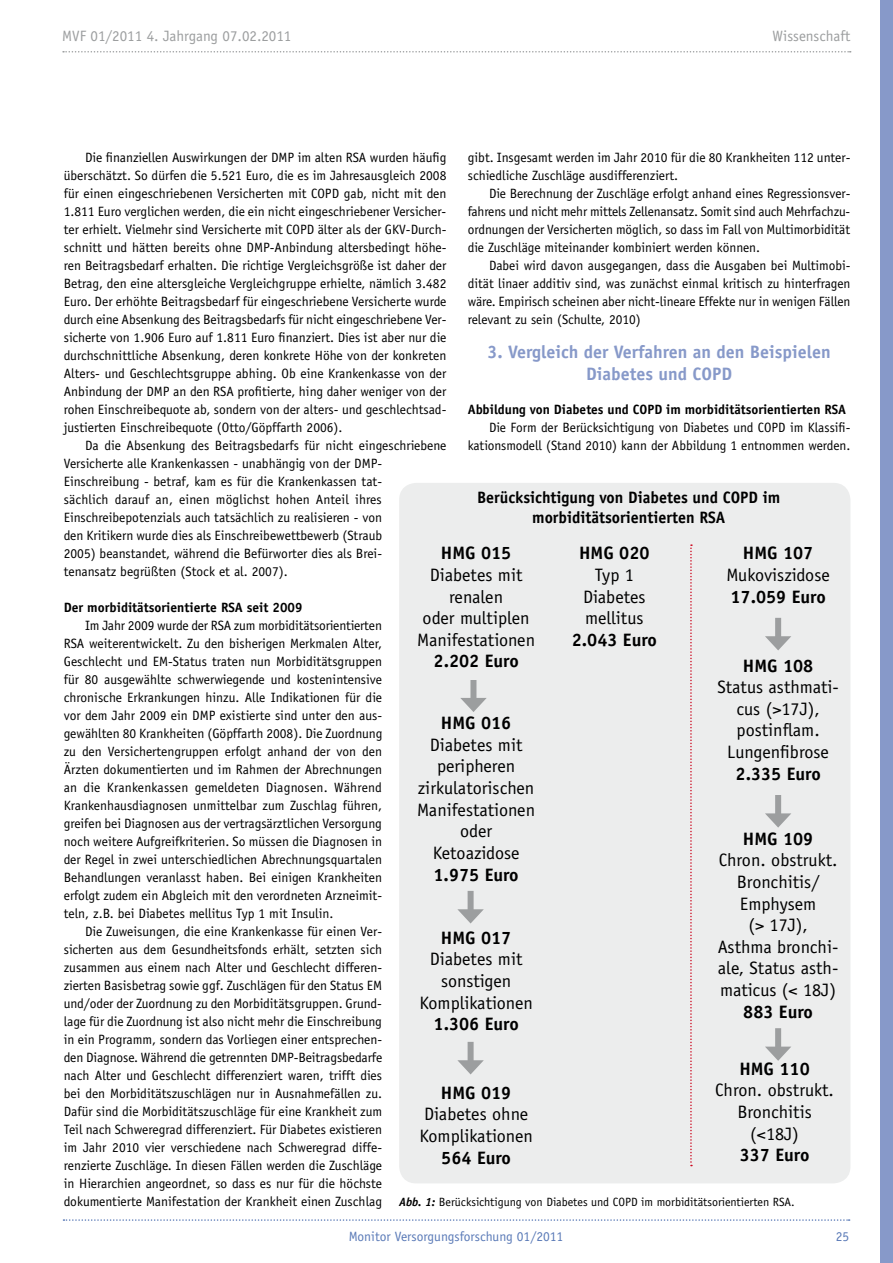
<style>
.page{position:relative;width:893px;height:1263px;background:#fff}
.page>*{position:absolute;margin:0;border:0;box-sizing:border-box;transform-origin:0 0}
.t1{font:18px/21.6px "Officina Sans";color:#000;text-align:center}
.t2{font:700 18px "Officina Sans";color:#000}
.t3{font:700 18px/21.6px "Officina Sans";color:#8799c9;text-align:center}
.t4{font:700 16.5px/19.8px "Officina Sans";color:#000;text-align:center}
.t5{font:15px "Officina Sans";color:#9c9e9f}
.t6{font:13.5px/18px "Officina Sans";color:#000;text-align:justify}
.t7{font:700 13.5px "Officina Sans";color:#000}
.t8{font:13.5px "Officina Sans";color:#5a7ab7}
.t9{font:12px "Officina Sans";color:#000}
.s1{font-weight:700;font-style:italic}
</style>
<div class="page">
<svg style="left:63px;top:51px;width:788px;height:2px"></svg>
<svg style="left:63px;top:1219px;width:787px;height:2px"></svg>
<div style="left:880px;top:0;width:13px;height:1263px;background:#8799c9"></div>
<div style="left:399px;top:483px;width:451px;height:700px;background:#eceded;border-radius:17px"></div>
<div style="left:470px;top:679px;width:6px;height:24px;background:#9c9e9f"></div>
<svg style="left:460px;top:698px;width:27px;height:14px"></svg>
<div style="left:468px;top:891px;width:6px;height:23px;background:#9c9e9f"></div>
<svg style="left:457px;top:909px;width:27px;height:14px"></svg>
<div style="left:468px;top:1042px;width:6px;height:23px;background:#9c9e9f"></div>
<svg style="left:457px;top:1060px;width:27px;height:14px"></svg>
<div style="left:775px;top:618px;width:6px;height:23px;background:#9c9e9f"></div>
<svg style="left:765px;top:636px;width:26px;height:14px"></svg>
<div style="left:775px;top:795px;width:6px;height:24px;background:#9c9e9f"></div>
<svg style="left:765px;top:813px;width:26px;height:15px"></svg>
<div style="left:775px;top:1028px;width:6px;height:24px;background:#9c9e9f"></div>
<svg style="left:765px;top:1046px;width:26px;height:15px"></svg>
<svg style="left:690px;top:544px;width:2px;height:622px"></svg>
<p class="t5" style="left:62px;top:27px;width:231px">MVF 01/2011 4. Jahrgang 07.02.2011</p>
<p class="t5" style="left:773px;top:27px;width:79px">Wissenschaft</p>
<p class="t6" style="left:468px;top:148px;width:384px">gibt. Insgesamt werden im Jahr 2010 für die 80 Krankheiten 112 unter&shy;schiedliche Zuschläge ausdifferenziert.</p>
<p class="t6" style="left:468px;top:184px;width:384px;text-indent:21px">Die Berechnung der Zuschläge erfolgt anhand eines Regressionsver&shy;fahrens und nicht mehr mittels Zellenansatz. Somit sind auch Mehrfachzu&shy;ordnungen der Versicherten möglich, so dass im Fall von Multimorbidität die Zuschläge miteinander kombiniert werden können.</p>
<p class="t6" style="left:468px;top:256px;width:384px;text-indent:21px">Dabei wird davon ausgegangen, dass die Ausgaben bei Multimobi&shy;dität linaer additiv sind, was zunächst einmal kritisch zu hinterfragen wäre. Empirisch scheinen aber nicht-lineare Effekte nur in wenigen Fällen relevant zu sein (Schulte, 2010)</p>
<h1 class="t3" style="left:487px;top:341px;width:345px">3. Vergleich der Verfahren an den Beispielen<br>Diabetes und COPD</h1>
<p class="t7" style="left:468px;top:401px;width:380px">Abbildung von Diabetes und COPD im morbiditätsorientierten RSA</p>
<p class="t6" style="left:468px;top:418px;width:384px;text-align:right">Die Form der Berücksichtigung von Diabetes und COPD im Klassifi&shy;kationsmodell (Stand 2010) kann der Abbildung 1 entnommen werden.</p>
<p class="t6" style="left:64px;top:148px;width:384px;text-indent:21px">Die finanziellen Auswirkungen der DMP im alten RSA wurden häufig überschätzt. So dürfen die 5.521 Euro, die es im Jahresausgleich 2008 für einen eingeschriebenen Versicherten mit COPD gab, nicht mit den 1.811 Euro verglichen werden, die ein nicht eingeschriebener Versicher&shy;ter erhielt. Vielmehr sind Versicherte mit COPD älter als der GKV-Durch&shy;schnitt und hätten bereits ohne DMP-Anbindung altersbedingt höhe&shy;ren Beitragsbedarf erhalten. Die richtige Vergleichsgröße ist daher der Betrag, den eine altersgleiche Vergleichgruppe erhielte, nämlich 3.482<br>Euro. Der erhöhte Beitragsbedarf für eingeschriebene Versicherte wurde durch eine Absenkung des Beitragsbedarfs für nicht eingeschriebene Ver&shy;sicherte von 1.906 Euro auf 1.811 Euro finanziert. Dies ist aber nur die durchschnittliche Absenkung, deren konkrete Höhe von der konkreten Alters- und Geschlechtsgruppe abhing. Ob eine Krankenkasse von der Anbindung der DMP an den RSA profitierte, hing daher weniger von der rohen Einschreibequote ab, sondern von der alters- und geschlechtsad&shy;justierten Einschreibequote (Otto/Göpffarth 2006).</p>
<p class="t6" style="left:64px;top:436px;width:384px;text-align:left;text-indent:21px">Da die Absenkung des Beitragsbedarfs für nicht eingeschriebene Versicherte alle Krankenkassen - unabhängig von der DMP-Einschreibung - betraf, kam es für die Krankenkassen tat-<br>sächlich darauf an, einen möglichst hohen Anteil ihres Einschreibepotenzials auch tatsächlich zu realisieren - von<br>den Kritikern wurde dies als Einschreibewettbewerb (Straub<br>2005) beanstandet, während die Befürworter dies als Brei-<br>tenansatz begrüßten (Stock et al. 2007).</p>
<p class="t7" style="left:64px;top:599px;width:240px">Der morbiditätsorientierte RSA seit 2009</p>
<p class="t6" style="left:64px;top:616px;width:320px;text-indent:21px">Im Jahr 2009 wurde der RSA zum morbiditätsorientierten RSA weiterentwickelt. Zu den bisherigen Merkmalen Alter, Geschlecht und EM-Status traten nun Morbiditätsgruppen für 80 ausgewählte schwerwiegende und kostenintensive chronische Erkrankungen hinzu. Alle Indikationen für die vor dem Jahr 2009 ein DMP existierte sind unter den aus&shy;gewählten 80 Krankheiten (Göpffarth 2008). Die Zuordnung zu den Versichertengruppen erfolgt anhand der von den Ärzten dokumentierten und im Rahmen der Abrechnungen an die Krankenkassen gemeldeten Diagnosen. Während Krankenhausdiagnosen unmittelbar zum Zuschlag führen, greifen bei Diagnosen aus der vertragsärztlichen Versorgung noch weitere Aufgreifkriterien. So müssen die Diagnosen in der Regel in zwei unterschiedlichen Abrechnungsquartalen Behandlungen veranlasst haben. Bei einigen Krankheiten erfolgt zudem ein Abgleich mit den verordneten Arzneimit&shy;teln, z.B. bei Diabetes mellitus Typ 1 mit Insulin.</p>
<p class="t6" style="left:64px;top:922px;width:320px;text-indent:21px">Die Zuweisungen, die eine Krankenkasse für einen Ver&shy;sicherten aus dem Gesundheitsfonds erhält, setzten sich zusammen aus einem nach Alter und Geschlecht differen&shy;zierten Basisbetrag sowie ggf. Zuschlägen für den Status EM und/oder der Zuordnung zu den Morbiditätsgruppen. Grund&shy;lage für die Zuordnung ist also nicht mehr die Einschreibung in ein Programm, sondern das Vorliegen einer entsprechen&shy;den Diagnose. Während die getrennten DMP-Beitragsbedarfe nach Alter und Geschlecht differenziert waren, trifft dies bei den Morbiditätszuschlägen nur in Ausnahmefällen zu.<br>Dafür sind die Morbiditätszuschläge für eine Krankheit zum Teil nach Schweregrad differenziert. Für Diabetes existieren im Jahr 2010 vier verschiedene nach Schweregrad diffe&shy;renzierte Zuschläge. In diesen Fällen werden die Zuschläge in Hierarchien angeordnet, so dass es nur für die höchste dokumentierte Manifestation der Krankheit einen Zuschlag</p>
<p class="t4" style="left:477px;top:487px;width:305px">Berücksichtigung von Diabetes und COPD im morbiditätsorientierten RSA</p>
<h1 class="t2" style="left:441px;top:542px;width:72px">HMG 015</h1>
<h1 class="t1" style="left:417px;top:564px;width:119px">Diabetes mit renalen<br>oder multiplen<br>Manifestationen</h1>
<h1 class="t2" style="left:434px;top:650px;width:87px">2.202 Euro</h1>
<h1 class="t2" style="left:579px;top:542px;width:72px">HMG 020</h1>
<h1 class="t1" style="left:583px;top:564px;width:64px">Typ 1<br>Diabetes mellitus</h1>
<h1 class="t2" style="left:572px;top:628px;width:87px">2.043 Euro</h1>
<h1 class="t2" style="left:743px;top:542px;width:72px">HMG 107</h1>
<h1 class="t1" style="left:726px;top:564px;width:105px">Mukoviszidose</h1>
<h1 class="t2" style="left:730px;top:585px;width:97px">17.059 Euro</h1>
<h1 class="t2" style="left:743px;top:654px;width:72px">HMG 108</h1>
<h1 class="t1" style="left:717px;top:676px;width:123px">Status asthmati&shy;cus (&gt;17J), postinflam.<br>Lungenfibrose</h1>
<h1 class="t2" style="left:735px;top:762px;width:87px">2.335 Euro</h1>
<h1 class="t2" style="left:441px;top:712px;width:72px">HMG 016</h1>
<h1 class="t1" style="left:417px;top:734px;width:119px">Diabetes mit peripheren zirkulatorischen<br>Manifestationen oder<br>Ketoazidose</h1>
<h1 class="t2" style="left:434px;top:863px;width:87px">1.975 Euro</h1>
<h1 class="t2" style="left:743px;top:827px;width:72px">HMG 109</h1>
<h1 class="t1" style="left:718px;top:849px;width:122px">Chron. obstrukt.<br>Bronchitis/<br>Emphysem<br>(&gt; 17J),<br>Asthma bronchi&shy;ale, Status asth&shy;maticus (&lt; 18J)</h1>
<h1 class="t2" style="left:743px;top:1000px;width:71px">883 Euro</h1>
<h1 class="t2" style="left:441px;top:926px;width:72px">HMG 017</h1>
<h1 class="t1" style="left:419px;top:948px;width:115px">Diabetes mit sonstigen<br>Komplikationen</h1>
<h1 class="t2" style="left:434px;top:1013px;width:87px">1.306 Euro</h1>
<h1 class="t2" style="left:739px;top:1057px;width:72px">HMG 110</h1>
<h1 class="t1" style="left:715px;top:1079px;width:120px">Chron. obstrukt.<br>Bronchitis (&lt;18J)</h1>
<h1 class="t2" style="left:740px;top:1144px;width:71px">337 Euro</h1>
<h1 class="t2" style="left:441px;top:1081px;width:72px">HMG 019</h1>
<h1 class="t1" style="left:419px;top:1103px;width:115px;text-align:left">Diabetes ohne<br>Komplikationen</h1>
<h1 class="t2" style="left:441px;top:1146px;width:71px">564 Euro</h1>
<p class="t9" style="left:399px;top:1195px;width:397px"><span class="s1">Abb. 1:</span> Berücksichtigung von Diabetes und COPD im morbiditätsorientierten RSA.</p>
<p class="t8" style="left:349px;top:1228px;width:216px">Monitor Versorgungsforschung 01/2011</p>
<p class="t8" style="left:836px;top:1228px;width:15px">25</p>
</div>
